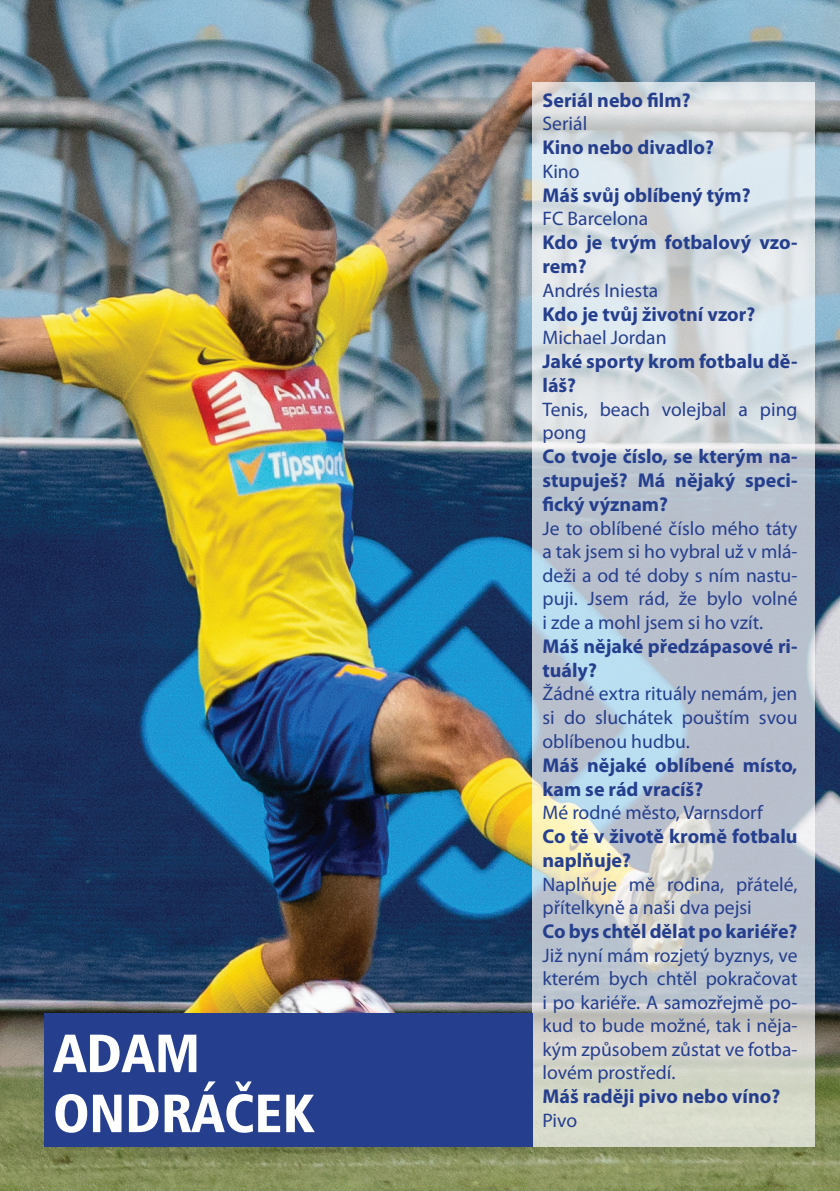
<style>
.page{position:relative;width:840px;height:1191px;background:#fff}
.page>*{position:absolute;margin:0;border:0;box-sizing:border-box;transform-origin:0 0}
.t1{font:54px/60px "Humanist 777 BT Black Condensed B";color:#fff}
.t2{font:700 20px/24px "Myriad Pro";color:#253f8e}
.t3{font:19.6px/23.6px "Myriad Pro";color:#253f8e;text-align:justify}
</style>
<div class="page">
<img style="left:0;top:0;width:839px;height:1191px">
<svg style="left:531px;top:82px;width:283px;height:1064px;background:#c9d0d5"></svg>
<div style="left:44px;top:1013px;width:487px;height:133px;background:#253f8e"></div>
<h1 class="t1" style="left:53px;top:1021px;width:262px">ADAM<br>ONDRÁČEK</h1>
<p class="t2" style="left:542px;top:87px;width:149px">Seriál nebo film?</p>
<p class="t3" style="left:542px;top:111px;width:46px">Seriál</p>
<p class="t2" style="left:542px;top:135px;width:173px">Kino nebo divadlo?</p>
<p class="t3" style="left:542px;top:159px;width:39px">Kino</p>
<p class="t2" style="left:542px;top:182px;width:209px">Máš svůj oblíbený tým?</p>
<p class="t3" style="left:542px;top:206px;width:107px">FC Barcelona</p>
<p class="t2" style="left:542px;top:230px;width:256px">Kdo je tvým fotbalový vzo&shy;rem?</p>
<p class="t3" style="left:542px;top:278px;width:117px">Andrés Iniesta</p>
<p class="t2" style="left:542px;top:301px;width:214px">Kdo je tvůj životní vzor?</p>
<p class="t3" style="left:542px;top:325px;width:125px">Michael Jordan</p>
<p class="t2" style="left:542px;top:349px;width:256px">Jaké sporty krom fotbalu dě&shy;láš?</p>
<p class="t3" style="left:542px;top:397px;width:256px">Tenis, beach volejbal a ping pong</p>
<p class="t2" style="left:542px;top:444px;width:256px;text-align:justify">Co tvoje číslo, se kterým na&shy;stupuješ? Má nějaký speci&shy;fický význam?</p>
<p class="t3" style="left:542px;top:516px;width:256px">Je to oblíbené číslo mého táty a tak jsem si ho vybral už v mlá&shy;deži a od té doby s ním nastu&shy;puji. Jsem rád, že bylo volné i zde a mohl jsem si ho vzít.</p>
<p class="t2" style="left:542px;top:633px;width:256px">Máš nějaké předzápasové ri&shy;tuály?</p>
<p class="t3" style="left:542px;top:682px;width:256px">Žádné extra rituály nemám, jen si do sluchátek pouštím svou oblíbenou hudbu.</p>
<p class="t2" style="left:542px;top:752px;width:256px">Máš nějaké oblíbené místo, kam se rád vracíš?</p>
<p class="t3" style="left:542px;top:800px;width:222px">Mé rodné město, Varnsdorf</p>
<p class="t2" style="left:542px;top:823px;width:256px">Co tě v životě kromě fotbalu naplňuje?</p>
<p class="t3" style="left:542px;top:872px;width:256px">Naplňuje mě rodina, přátelé, přítelkyně a naši dva pejsi</p>
<p class="t2" style="left:542px;top:918px;width:256px">Co bys chtěl dělat po kariéře?</p>
<p class="t3" style="left:542px;top:943px;width:256px">Již nyní mám rozjetý byznys, ve kterém bych chtěl pokračovat i po kariéře. A samozřejmě po&shy;kud to bude možné, tak i něja&shy;kým způsobem zůstat ve fotba&shy;lovém prostředí.</p>
<p class="t2" style="left:542px;top:1084px;width:239px">Máš raději pivo nebo víno?</p>
<p class="t3" style="left:542px;top:1108px;width:36px">Pivo</p>
</div>
